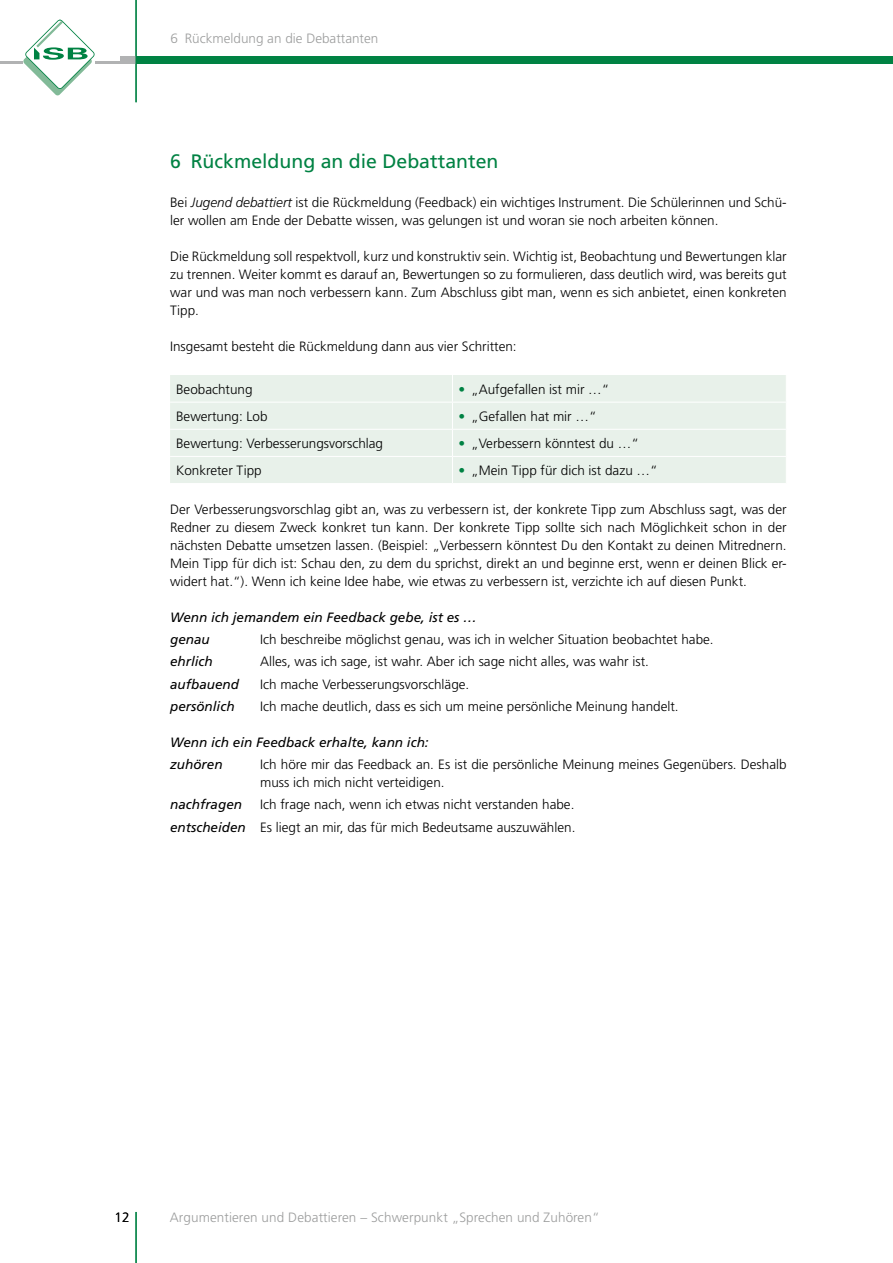
<style>
.page{position:relative;width:893px;height:1263px;background:#fff}
.page>*{position:absolute;margin:0;border:0;box-sizing:border-box;transform-origin:0 0}
.t1{font:19.5px "Frutiger LT Std";color:#008243}
.t2{font:300 13.5px/18px "Frutiger LT Std";color:#000}
.t3{font:italic 13.5px/22.2px "Frutiger LT Std";color:#000}
.t4{font:300 13.5px "Frutiger LT Std";letter-spacing:.005em;color:#9c9d9d}
.s1{font-style:italic}
.s2{color:#008243}
.s3{font-weight:400;font-style:italic}
</style>
<div class="page">
<div style="left:121px;top:56px;width:15px;height:8px;background:#b1b2b3"></div>
<hr style="left:0;top:62px;width:136px;height:2px;background:#b1b2b3">
<div style="left:136px;top:56px;width:757px;height:8px;background:#008243"></div>
<hr style="left:135px;top:0;width:2px;height:102px;background:#008243">
<svg style="left:23px;top:20px;width:72px;height:75px"></svg>
<hr style="left:135px;top:1212px;width:2px;height:51px;background:#008243">
<div style="left:170px;top:375px;width:616px;height:108px;background:#e8f1ea"></div>
<hr style="left:170px;top:402px;width:282px;height:1px;background:#fff">
<hr style="left:452px;top:402px;width:335px;height:1px;background:#fff">
<hr style="left:170px;top:429px;width:282px;height:1px;background:#fff">
<hr style="left:452px;top:429px;width:335px;height:1px;background:#fff">
<hr style="left:170px;top:456px;width:282px;height:1px;background:#fff">
<hr style="left:452px;top:456px;width:335px;height:1px;background:#fff">
<svg style="left:452px;top:375px;width:1px;height:108px"></svg>
<p class="t4" style="left:171px;top:31px;width:209px">6 Rückmeldung an die Debattanten</p>
<h1 class="t1" style="left:170px;top:149px;width:330px">6 Rückmeldung an die Debattanten</h1>
<p class="t2" style="left:170px;top:193px;width:618px">Bei <span class="s1">Jugend debattiert</span> ist die Rückmeldung (Feedback) ein wichtiges Instrument. Die Schülerinnen und Schü&shy;ler wollen am Ende der Debatte wissen, was gelungen ist und woran sie noch arbeiten können.</p>
<p class="t2" style="left:170px;top:247px;width:618px;text-align:justify">Die Rückmeldung soll respektvoll, kurz und konstruktiv sein. Wichtig ist, Beobachtung und Bewertungen klar zu trennen. Weiter kommt es darauf an, Bewertungen so zu formulieren, dass deutlich wird, was bereits gut war und was man noch verbessern kann. Zum Abschluss gibt man, wenn es sich anbietet, einen konkreten Tipp.</p>
<p class="t2" style="left:170px;top:337px;width:348px">Insgesamt besteht die Rückmeldung dann aus vier Schritten:</p>
<p class="t2" style="left:176px;top:380px;width:78px">Beobachtung</p>
<p class="t2" style="left:458px;top:380px;width:152px"><span class="s2">•</span> „Aufgefallen ist mir …“</p>
<p class="t2" style="left:176px;top:407px;width:93px">Bewertung: Lob</p>
<p class="t2" style="left:458px;top:407px;width:140px"><span class="s2">•</span> „Gefallen hat mir …“</p>
<p class="t2" style="left:176px;top:434px;width:209px">Bewertung: Verbesserungsvorschlag</p>
<p class="t2" style="left:458px;top:434px;width:182px"><span class="s2">•</span> „Verbessern könntest du …“</p>
<p class="t2" style="left:176px;top:462px;width:87px">Konkreter Tipp</p>
<p class="t2" style="left:458px;top:462px;width:201px"><span class="s2">•</span> „Mein Tipp für dich ist dazu …“</p>
<p class="t2" style="left:170px;top:500px;width:618px;text-align:justify">Der Verbesserungsvorschlag gibt an, was zu verbessern ist, der konkrete Tipp zum Abschluss sagt, was der Redner zu diesem Zweck konkret tun kann. Der konkrete Tipp sollte sich nach Möglichkeit schon in der nächsten Debatte umsetzen lassen. (Beispiel: „Verbessern könntest Du den Kontakt zu deinen Mitrednern.<br>Mein Tipp für dich ist: Schau den, zu dem du sprichst, direkt an und beginne erst, wenn er deinen Blick er&shy;widert hat.“). Wenn ich keine Idee habe, wie etwas zu verbessern ist, verzichte ich auf diesen Punkt.</p>
<p class="t3" style="left:170px;top:606px;width:308px">Wenn ich jemandem ein Feedback gebe, ist es … genau</p>
<p class="t2" style="left:260px;top:631px;width:455px">Ich beschreibe möglichst genau, was ich in welcher Situation beobachtet habe.</p>
<p class="t3" style="left:170px;top:651px;width:44px">ehrlich</p>
<p class="t2" style="left:260px;top:653px;width:390px">Alles, was ich sage, ist wahr. Aber ich sage nicht alles, was wahr ist.</p>
<p class="t3" style="left:170px;top:673px;width:71px">aufbauend</p>
<p class="t2" style="left:260px;top:675px;width:211px">Ich mache Verbesserungsvorschläge.</p>
<p class="t3" style="left:170px;top:695px;width:66px">persönlich</p>
<p class="t2" style="left:260px;top:697px;width:420px">Ich mache deutlich, dass es sich um meine persönliche Meinung handelt.</p>
<p class="t3" style="left:170px;top:731px;width:260px">Wenn ich ein Feedback erhalte, kann ich: zuhören</p>
<p class="t2" style="left:260px;top:756px;width:528px">Ich höre mir das Feedback an. Es ist die persönliche Meinung meines Gegenübers. Deshalb muss ich mich nicht verteidigen.</p>
<p class="t3" style="left:170px;top:794px;width:74px">nachfragen</p>
<p class="t2" style="left:170px;top:794px;width:407px;line-height:22.2px;text-align:right">Ich frage nach, wenn ich etwas nicht verstanden habe.<br><span class="s3">entscheiden</span> Es liegt an mir, das für mich Bedeutsame auszuwählen.</p>
<p class="t2" style="left:114px;top:1208px;width:17px">12</p>
<p class="t4" style="left:170px;top:1210px;width:431px">Argumentieren und Debattieren – Schwerpunkt „Sprechen und Zuhören“</p>
</div>
